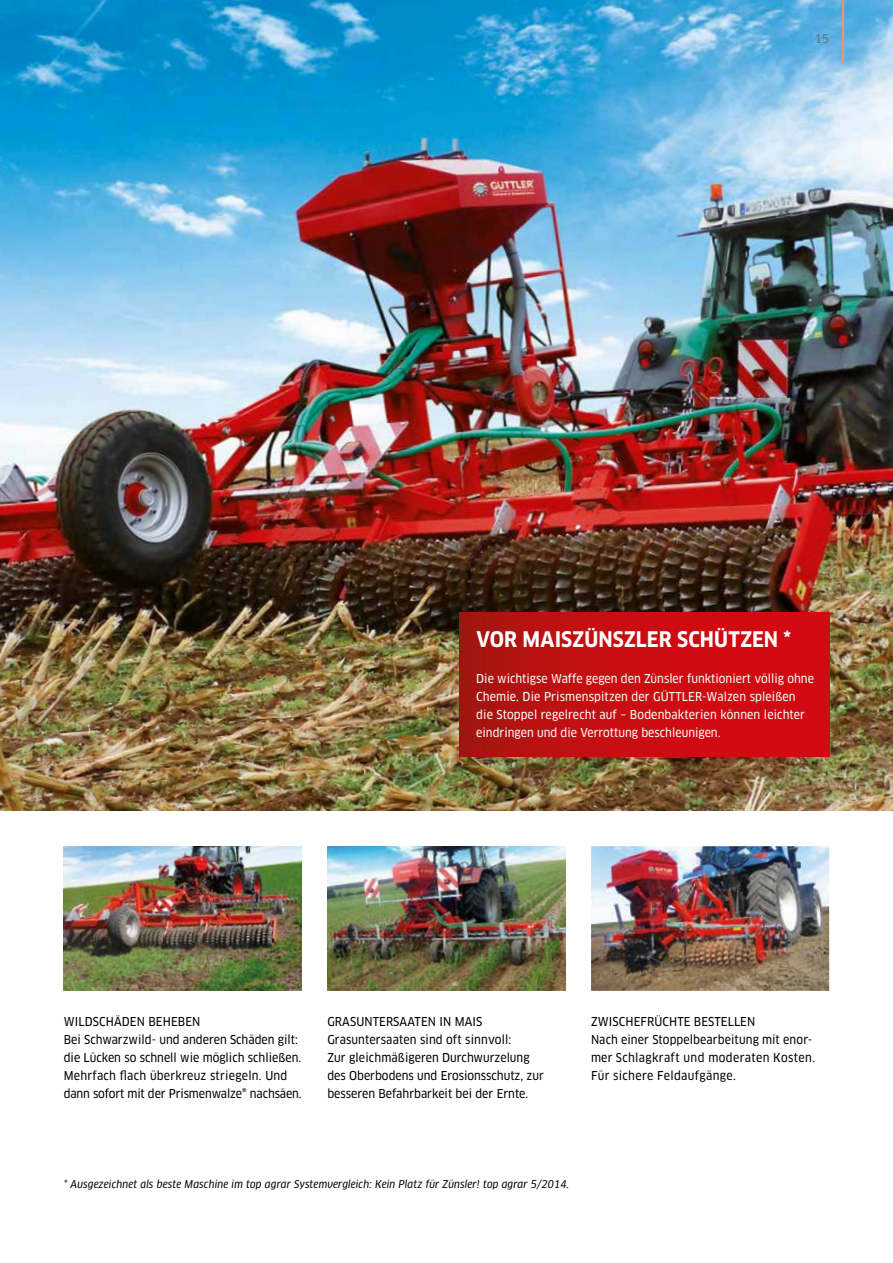
<style>
.page{position:relative;width:893px;height:1263px;background:#fff}
.page>*{position:absolute;margin:0;border:0;box-sizing:border-box;transform-origin:0 0}
.t1{font:700 21px "Clan Pro Narr";letter-spacing:.005em;color:#fff}
.t2{font:12px/18px "Clan Pro Narr News";letter-spacing:.005em;color:#000}
.t3{font:12px/18px "Clan Pro Narr News";color:#fff}
.t4{font:12px "Clan Pro Narr News";color:#706f6f}
.t5{font:italic 10.5px "Clan OT Narr News";letter-spacing:.01em;color:#000}
</style>
<div class="page">
<img style="left:0;top:0;width:893px;height:810px">
<img style="left:327px;top:846px;width:239px;height:145px">
<img style="left:64px;top:846px;width:238px;height:145px">
<img style="left:591px;top:846px;width:238px;height:145px">
<hr style="left:842px;top:0;width:2px;height:64px;background:#ea9477">
<div style="left:459px;top:612px;width:370px;height:145px;background:linear-gradient(to right,#ad1410,#dc0811)"></div>
<p class="t4" style="left:815px;top:32px;width:16px">15</p>
<h1 class="t1" style="left:476px;top:627px;width:316px">VOR MAISZÜNSZLER SCHÜTZEN *</h1>
<p class="t3" style="left:476px;top:670px;width:339px">Die wichtigse Waffe gegen den Zünsler funktioniert völlig ohne Chemie. Die Prismenspitzen der GÜTTLER-Walzen spleißen die Stoppel regelrecht auf – Bodenbakterien können leichter eindringen und die Verrottung beschleunigen.</p>
<p class="t2" style="left:64px;top:1012px;width:239px">WILDSCHÄDEN BEHEBEN<br>Bei Schwarzwild- und anderen Schäden gilt: die Lücken so schnell wie möglich schließen.<br>Mehrfach flach überkreuz striegeln. Und dann sofort mit der Prismenwalze® nachsäen.</p>
<p class="t2" style="left:327px;top:1012px;width:218px">GRASUNTERSAATEN IN MAIS Grasuntersaaten sind oft sinnvoll:<br>Zur gleichmäßigeren Durchwurzelung des Oberbodens und Erosionsschutz, zur besseren Befahrbarkeit bei der Ernte.</p>
<p class="t2" style="left:591px;top:1012px;width:226px">ZWISCHEFRÜCHTE BESTELLEN<br>Nach einer Stoppelbearbeitung mit enor&shy;mer Schlagkraft und moderaten Kosten.<br>Für sichere Feldaufgänge.</p>
<p class="t5" style="left:64px;top:1178px;width:507px">* Ausgezeichnet als beste Maschine im top agrar Systemvergleich: Kein Platz für Zünsler! top agrar 5/2014.</p>
</div>
